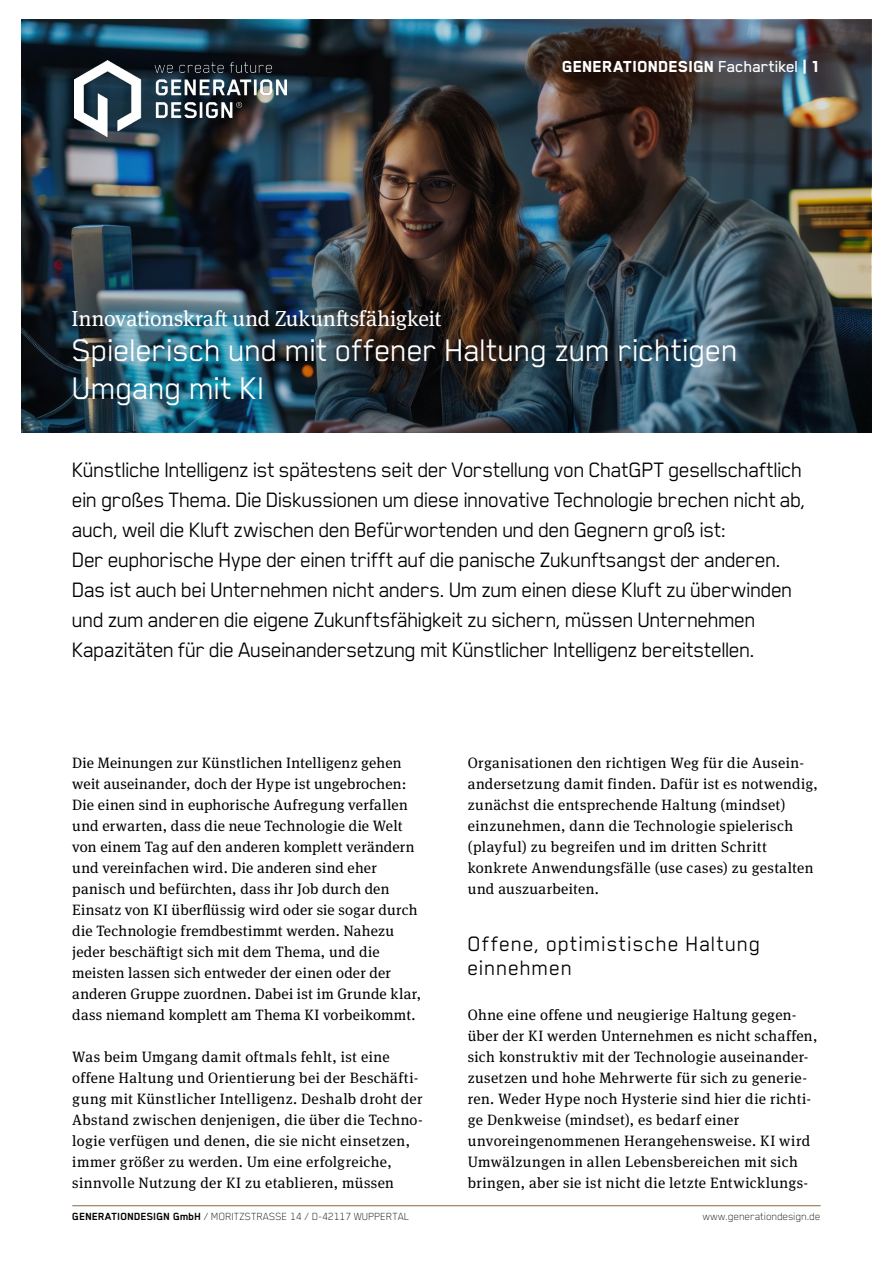
<style>
.page{position:relative;width:893px;height:1263px;background:#fff}
.page>*{position:absolute;margin:0;border:0;box-sizing:border-box;transform-origin:0 0}
.t1{font:36px/37.5px "Blender";letter-spacing:-.025em;color:#fff}
.t2{font:24px/30px "Blender";letter-spacing:-.04em;color:#000}
.t3{font:24px/24px "Blender";letter-spacing:.02em;color:#000}
.t4{font:21.75px "Meta Serif Pro";color:#fff}
.t5{font:800 18.3px "Blender";color:#fff}
.t6{font:15px/21px "Meta Serif Pro";letter-spacing:.02em;color:#000}
.t7{font:100 12px "Blender";letter-spacing:-.01em;color:#000}
.s1{font-weight:500}
.s2{font-weight:700}
</style>
<div class="page">
<img style="left:22px;top:20px;width:849px;height:413px">
<hr style="left:72px;top:1205px;width:749px;height:1px;background:#866a44">
<img style="left:75px;top:60px;width:211px;height:77px">
<p class="t5" style="left:562px;top:57px;width:260px">GENERATIONDESIGN <span class="s1">Fachartikel</span> | 1</p>
<h3 class="t4" style="left:72px;top:302px;width:371px">Innovationskraft und Zukunftsfähigkeit</h3>
<h1 class="t1" style="left:72px;top:330px;width:668px">Spielerisch und mit offener Haltung zum richtigen<br>Umgang mit KI</h1>
<p class="t2" style="left:72px;top:454px;width:735px">Künstliche Intelligenz ist spätestens seit der Vorstellung von ChatGPT gesellschaftlich ein großes Thema. Die Diskussionen um diese innovative Technologie brechen nicht ab, auch, weil die Kluft zwischen den Befürwortenden und den Gegnern groß ist:<br>Der euphorische Hype der einen trifft auf die panische Zukunftsangst der anderen.<br>Das ist auch bei Unternehmen nicht anders. Um zum einen diese Kluft zu überwinden und zum anderen die eigene Zukunftsfähigkeit zu sichern, müssen Unternehmen Kapazitäten für die Auseinandersetzung mit Künstlicher Intelligenz bereitstellen.</p>
<p class="t6" style="left:72px;top:752px;width:351px">Die Meinungen zur Künstlichen Intelligenz gehen weit auseinander, doch der Hype ist ungebrochen:<br>Die einen sind in euphorische Aufregung verfallen und erwarten, dass die neue Technologie die Welt von einem Tag auf den anderen komplett verändern und vereinfachen wird. Die anderen sind eher panisch und befürchten, dass ihr Job durch den Einsatz von KI überflüssig wird oder sie sogar durch die Technologie fremdbestimmt werden. Nahezu jeder beschäftigt sich mit dem Thema, und die meisten lassen sich entweder der einen oder der anderen Gruppe zuordnen. Dabei ist im Grunde klar, dass niemand komplett am Thema KI vorbeikommt.</p>
<p class="t6" style="left:72px;top:1046px;width:352px">Was beim Umgang damit oftmals fehlt, ist eine offene Haltung und Orientierung bei der Beschäfti&shy;gung mit Künstlicher Intelligenz. Deshalb droht der Abstand zwischen denjenigen, die über die Techno&shy;logie verfügen und denen, die sie nicht einsetzen, immer größer zu werden. Um eine erfolgreiche, sinnvolle Nutzung der KI zu etablieren, müssen</p>
<p class="t6" style="left:468px;top:752px;width:352px">Organisationen den richtigen Weg für die Ausein&shy;andersetzung damit finden. Dafür ist es notwendig, zunächst die entsprechende Haltung (mindset) einzunehmen, dann die Technologie spielerisch (playful) zu begreifen und im dritten Schritt konkrete Anwendungsfälle (use cases) zu gestalten und auszuarbeiten.</p>
<h2 class="t3" style="left:468px;top:931px;width:295px">Offene, optimistische Haltung einnehmen</h2>
<p class="t6" style="left:468px;top:1004px;width:351px">Ohne eine offene und neugierige Haltung gegen&shy;über der KI werden Unternehmen es nicht schaffen, sich konstruktiv mit der Technologie auseinander&shy;zusetzen und hohe Mehrwerte für sich zu generie&shy;ren. Weder Hype noch Hysterie sind hier die richti&shy;ge Denkweise (mindset), es bedarf einer unvoreingenommenen Herangehensweise. KI wird Umwälzungen in allen Lebensbereichen mit sich bringen, aber sie ist nicht die letzte Entwicklungs-</p>
<p class="t7" style="left:72px;top:1210px;width:339px"><span class="s2">GENERATIONDESIGN GmbH</span> / MORITZSTRASSE 14 / D-42117 WUPPERTAL</p>
<p class="t7" style="left:703px;top:1210px;width:119px">www.generationdesign.de</p>
</div>
